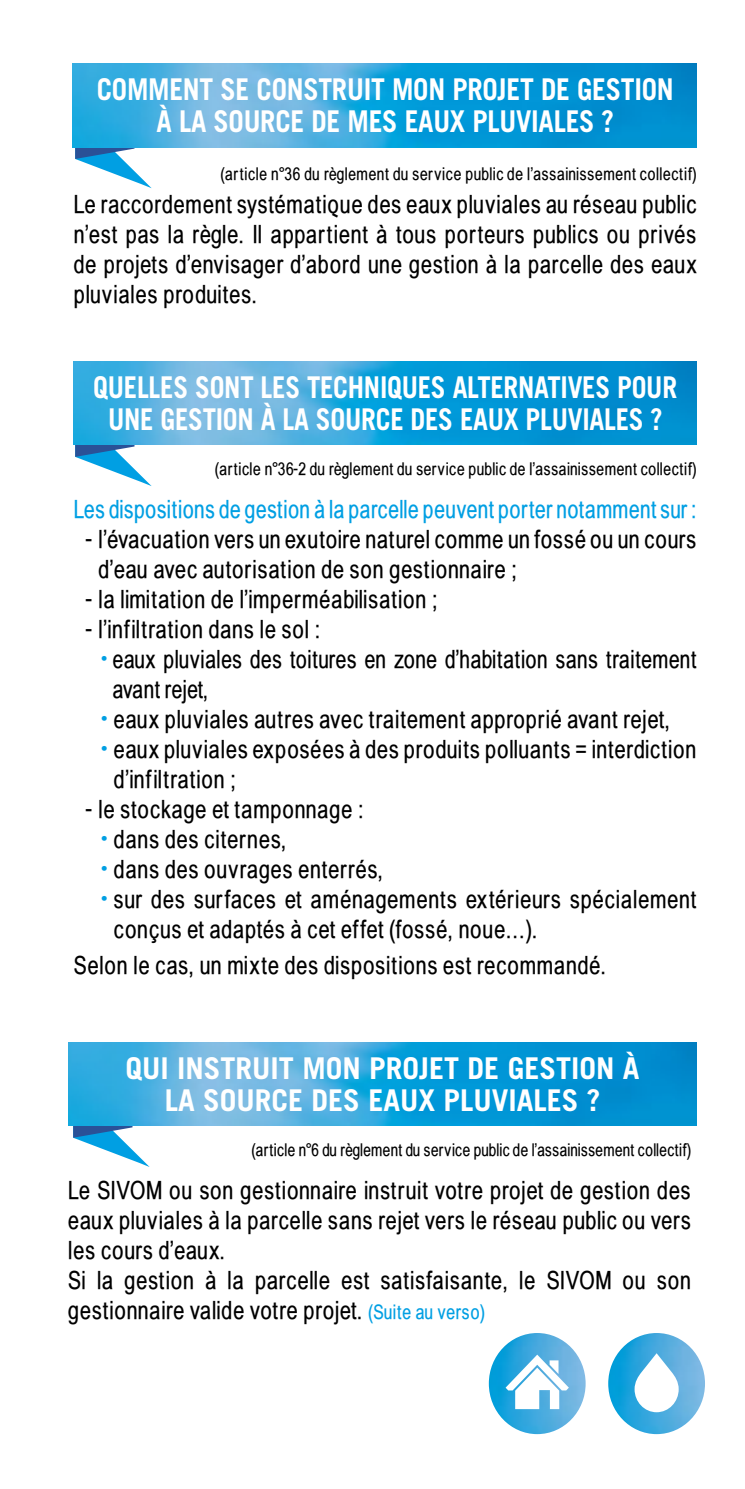
<style>
.page{position:relative;width:745px;height:1489px;background:#fff}
.page>*{position:absolute;margin:0;border:0;box-sizing:border-box;transform-origin:0 0}
.t1{font:700 30px/32.5px "Trade Gothic";letter-spacing:-.01em;color:#fff;text-align:center;scale:.89 1}
.t2{font:700 30px/32.5px "Trade Gothic";letter-spacing:-.01em;color:#fff;text-align:center;scale:.92 1}
.t3{font:700 30px/32.5px "Trade Gothic";letter-spacing:-.01em;color:#fff;text-align:center}
.t4{font:25px/30px "Babel Sans";letter-spacing:.04em;color:#000}
.t5{font:25px "Babel Sans";letter-spacing:.025em;color:#009fe3}
.t6{font:17.5px "Babel Sans";letter-spacing:.035em;color:#000}
.s1{color:#009fe3}
.s2{font-size:20px;color:#009fe3}
</style>
<div class="page">
<svg style="left:73px;top:1125px;width:76px;height:41px"></svg>
<img style="left:68px;top:1042px;width:628px;height:83px">
<img style="left:488px;top:1333px;width:97px;height:100px">
<img style="left:608px;top:1333px;width:96px;height:100px">
<svg style="left:75px;top:147px;width:76px;height:41px"></svg>
<img style="left:72px;top:64px;width:624px;height:83px">
<svg style="left:75px;top:445px;width:76px;height:41px"></svg>
<img style="left:73px;top:361px;width:623px;height:84px">
<p class="t2" style="left:97px;top:72px;width:628px">COMMENT SE CONSTRUIT MON PROJET DE GESTION<br>À LA SOURCE DE MES EAUX PLUVIALES ?</p>
<p class="t6" style="left:220px;top:164px;width:477px">(article n°36 du règlement du service public de l’assainissement collectif)</p>
<p class="t4" style="left:74px;top:189px;width:623px;text-align:justify">Le raccordement systématique des eaux pluviales au réseau public n’est pas la règle. Il appartient à tous porteurs publics ou privés de projets d’envisager d’abord une gestion à la parcelle des eaux pluviales produites.</p>
<p class="t1" style="left:93px;top:370px;width:657px">QUELLES SONT LES TECHNIQUES ALTERNATIVES POUR<br>UNE GESTION À LA SOURCE DES EAUX PLUVIALES ?</p>
<p class="t6" style="left:215px;top:459px;width:482px">(article n°36-2 du règlement du service public de l’assainissement collectif)</p>
<p class="t5" style="left:74px;top:494px;width:623px">Les dispositions de gestion à la parcelle peuvent porter notamment sur :</p>
<p class="t4" style="left:99px;top:524px;width:598px;text-indent:-12px">- l’évacuation vers un exutoire naturel comme un fossé ou un cours d’eau avec autorisation de son gestionnaire ;</p>
<p class="t4" style="left:86px;top:584px;width:352px">- la limitation de l’imperméabilisation ;</p>
<p class="t4" style="left:86px;top:614px;width:235px">- l’infiltration dans le sol :</p>
<p class="t4" style="left:113px;top:644px;width:584px;text-indent:-12px"><span class="s1">•</span> eaux pluviales des toitures en zone d’habitation sans traitement avant rejet,</p>
<p class="t4" style="left:101px;top:704px;width:569px"><span class="s1">•</span> eaux pluviales autres avec traitement approprié avant rejet,</p>
<p class="t4" style="left:114px;top:734px;width:583px;text-indent:-13px"><span class="s1">•</span> eaux pluviales exposées à des produits polluants = interdiction d’infiltration ;</p>
<p class="t4" style="left:86px;top:794px;width:278px">- le stockage et tamponnage :</p>
<p class="t4" style="left:101px;top:824px;width:186px"><span class="s1">•</span> dans des citernes,</p>
<p class="t4" style="left:101px;top:854px;width:283px"><span class="s1">•</span> dans des ouvrages enterrés,</p>
<p class="t4" style="left:114px;top:884px;width:583px;text-indent:-13px"><span class="s1">•</span> sur des surfaces et aménagements extérieurs spécialement conçus et adaptés à cet effet (fossé, noue…).</p>
<p class="t4" style="left:74px;top:950px;width:533px">Selon le cas, un mixte des dispositions est recommandé.</p>
<p class="t3" style="left:125px;top:1051px;width:515px">QUI INSTRUIT MON PROJET DE GESTION À<br>LA SOURCE DES EAUX PLUVIALES ?</p>
<p class="t6" style="left:251px;top:1139px;width:440px">(article n°6 du règlement du service public de l’assainissement collectif)</p>
<p class="t4" style="left:68px;top:1175px;width:623px">Le SIVOM ou son gestionnaire instruit votre projet de gestion des eaux pluviales à la parcelle sans rejet vers le réseau public ou vers les cours d’eaux.<br>Si la gestion à la parcelle est satisfaisante, le SIVOM ou son gestionnaire valide votre projet. <span class="s2">(Suite au verso)</span></p>
</div>
